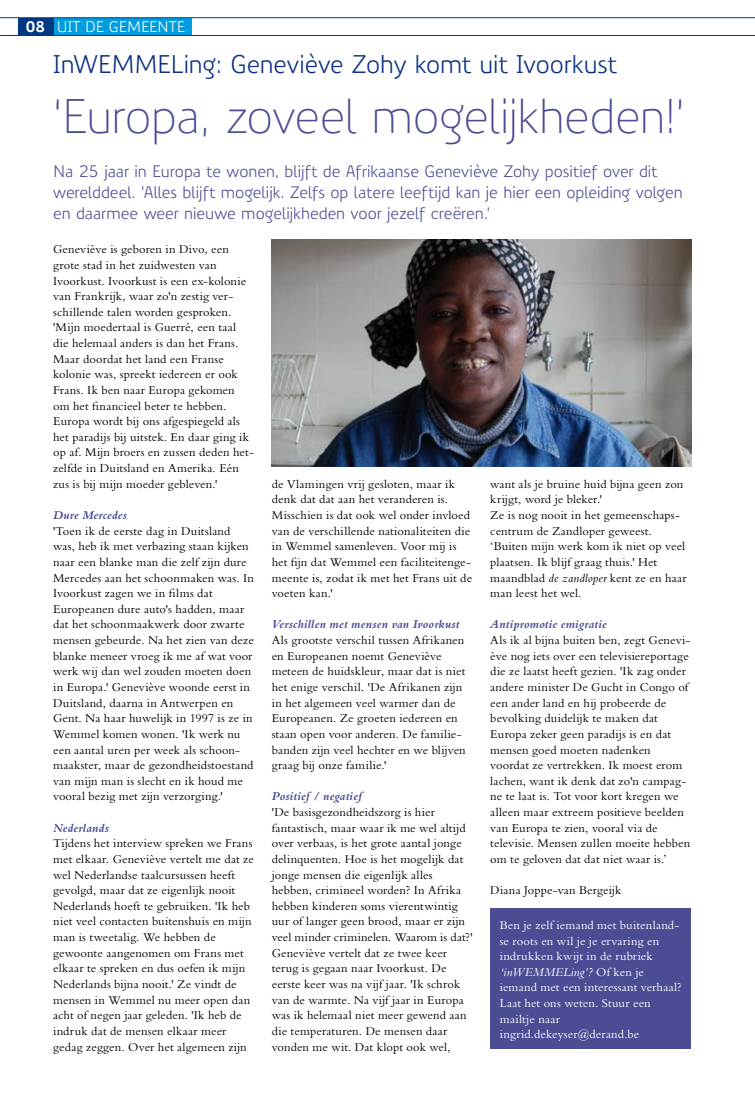
<style>
.page{position:relative;width:755px;height:1099px;background:#fff}
.page>*{position:absolute;margin:0;border:0;box-sizing:border-box;transform-origin:0 0}
.t1{font:300 47.5px "Precious Sans";letter-spacing:-.01em;color:#4c4c95}
.t2{font:25px "Precious Sans";letter-spacing:-.005em;color:#0a2f85}
.t3{font:16.25px/21.2px "Precious Sans";letter-spacing:-.005em;color:#4c4c95}
.t4{font:15px "Precious Sans";color:#fff}
.t5{font:12.5px/15.6px "Bembo Std";letter-spacing:.01em;color:#000}
.t6{font:12.5px/15.6px "Bembo Std";letter-spacing:.01em;color:#fff}
.t7{font:italic 700 12.5px "Bembo Std";letter-spacing:.01em;color:#4c4c95}
.s1{font-weight:700}
.s2{font-style:italic}
</style>
<div class="page">
<div style="left:53px;top:18px;width:138px;height:17px;background:#009ee0"></div>
<div style="left:18px;top:18px;width:35px;height:17px;background:#003882"></div>
<hr style="left:0;top:18px;width:755px;height:1px;background:#003882">
<hr style="left:0;top:35px;width:755px;height:1px;background:#003882">
<div style="left:490px;top:908px;width:201px;height:140px;background:#4c4c95"></div>
<img style="left:272px;top:240px;width:419px;height:226px">
<p class="t4" style="left:26px;top:17px;width:161px"><span class="s1">08</span> uit de gemeente</p>
<h2 class="t2" style="left:53px;top:48px;width:64px">InWEMME</h2>
<h2 class="t2" style="left:171px;top:48px;width:448px">Ling: Geneviève Zohy komt uit Ivoorkust</h2>
<h1 class="t1" style="left:53px;top:85px;width:633px">‘Europa, zoveel mogelijkheden!’</h1>
<p class="t3" style="left:53px;top:160px;width:631px">N a 25 jaar in Europa te wonen, blijft de Afrikaanse Geneviève Zohy positief over dit werelddeel. 'Alles blijft mogelijk. Zelfs op latere leeftijd kan je hier een opleiding volgen en daarmee weer nieuwe mogelijkheden voor jezelf creëren.'</p>
<p class="t5" style="left:53px;top:241px;width:202px">Geneviève is geboren in Divo, een grote stad in het zuidwesten van Ivoorkust. Ivoorkust is een ex-kolonie van Frankrijk, waar zo'n zestig ver&shy;schillende talen worden gesproken. 'Mijn moedertaal is Guerré, een taal die helemaal anders is dan het Frans.<br>Maar doordat het land een Franse kolonie was, spreekt iedereen er ook Frans. Ik ben naar Europa gekomen om het financieel beter te hebben.<br>Europa wordt bij ons afgespiegeld als het paradijs bij uitstek. En daar ging ik op af. Mijn broers en zussen deden het&shy;zelfde in Duitsland en Amerika. Eén zus is bij mijn moeder gebleven.'</p>
<p class="t7" style="left:53px;top:508px;width:75px">Dure Mercedes</p>
<p class="t5" style="left:53px;top:522px;width:202px">'Toen ik de eerste dag in Duitsland was, heb ik met verbazing staan kijken naar een blanke man die zelf zijn dure Mercedes aan het schoonmaken was. In Ivoorkust zagen we in films dat Europeanen dure auto's hadden, maar dat het schoonmaakwerk door zwarte mensen gebeurde. Na het zien van deze blanke meneer vroeg ik me af wat voor werk wij dan wel zouden moeten doen in Europa.' Geneviève woonde eerst in Duitsland, daarna in Antwerpen en Gent. Na haar huwelijk in 1997 is ze in Wemmel komen wonen. 'Ik werk nu een aantal uren per week als schoon&shy;maakster, maar de gezondheidstoestand van mijn man is slecht en ik houd me vooral bezig met zijn verzorging.'</p>
<p class="t7" style="left:53px;top:820px;width:57px">Nederlands</p>
<p class="t5" style="left:53px;top:835px;width:202px">Tijdens het interview spreken we Frans met elkaar. Geneviève vertelt me dat ze wel Nederlandse taalcursussen heeft gevolgd, maar dat ze eigenlijk nooit Nederlands hoeft te gebruiken. 'Ik heb niet veel contacten buitenshuis en mijn man is tweetalig. We hebben de gewoonte aangenomen om Frans met elkaar te spreken en dus oefen ik mijn Nederlands bijna nooit.' Ze vindt de mensen in Wemmel nu meer open dan acht of negen jaar geleden. 'Ik heb de indruk dat de mensen elkaar meer gedag zeggen. Over het algemeen zijn</p>
<p class="t5" style="left:272px;top:476px;width:202px">de Vlamingen vrij gesloten, maar ik denk dat dat aan het veranderen is.<br>Misschien is dat ook wel onder invloed van de verschillende nationaliteiten die in Wemmel samenleven. Voor mij is het fijn dat Wemmel een faciliteitenge&shy;meente is, zodat ik met het Frans uit de voeten kan.'</p>
<p class="t7" style="left:272px;top:617px;width:189px">Verschillen met mensen van Ivoorkust</p>
<p class="t5" style="left:272px;top:632px;width:195px">Als grootste verschil tussen Afrikanen en Europeanen noemt Geneviève meteen de huidskleur, maar dat is niet het enige verschil. 'De Afrikanen zijn in het algemeen veel warmer dan de Europeanen. Ze groeten iedereen en staan open voor anderen. De familie&shy;banden zijn veel hechter en we blijven graag bij onze familie.'</p>
<p class="t7" style="left:272px;top:789px;width:91px">Positief / negatief</p>
<p class="t5" style="left:272px;top:804px;width:202px">'De basisgezondheidszorg is hier fantastisch, maar waar ik me wel altijd over verbaas, is het grote aantal jonge delinquenten. Hoe is het mogelijk dat jonge mensen die eigenlijk alles hebben, crimineel worden? In Afrika hebben kinderen soms vierentwintig uur of langer geen brood, maar er zijn veel minder criminelen. Waarom is dat?' Geneviève vertelt dat ze twee keer terug is gegaan naar Ivoorkust. De eerste keer was na vijf jaar. 'Ik schrok van de warmte. Na vijf jaar in Europa was ik helemaal niet meer gewend aan die temperaturen. De mensen daar vonden me wit. Dat klopt ook wel,</p>
<p class="t5" style="left:490px;top:476px;width:198px">want als je bruine huid bijna geen zon krijgt, word je bleker.'<br>Ze is nog nooit in het gemeenschaps&shy;centrum de Zandloper geweest. ‘Buiten mijn werk kom ik niet op veel plaatsen. Ik blijf graag thuis.' Het maandblad <span class="s2">de zandloper</span> kent ze en haar man leest het wel.</p>
<p class="t7" style="left:490px;top:617px;width:118px">Antipromotie emigratie</p>
<p class="t5" style="left:490px;top:632px;width:202px">Als ik al bijna buiten ben, zegt Genevi&shy;ève nog iets over een televisiereportage die ze laatst heeft gezien. 'Ik zag onder andere minister De Gucht in Congo of een ander land en hij probeerde de bevolking duidelijk te maken dat Europa zeker geen paradijs is en dat mensen goed moeten nadenken voordat ze vertrekken. Ik moest erom lachen, want ik denk dat zo'n campag&shy;ne te laat is. Tot voor kort kregen we alleen maar extreem positieve beelden van Europa te zien, vooral via de televisie. Mensen zullen moeite hebben om te geloven dat dat niet waar is.’</p>
<p class="t5" style="left:490px;top:882px;width:132px">Diana Joppe-van Bergeijk</p>
<p class="t6" style="left:500px;top:916px;width:183px">Ben je zelf iemand met buitenland&shy;se roots en wil je je ervaring en indrukken kwijt in de rubriek <span class="s2">‘inWEMMELing’?</span> Of ken je iemand met een interessant verhaal?<br>Laat het ons weten. Stuur een mailtje naar ingrid.dekeyser@derand.be</p>
</div>
